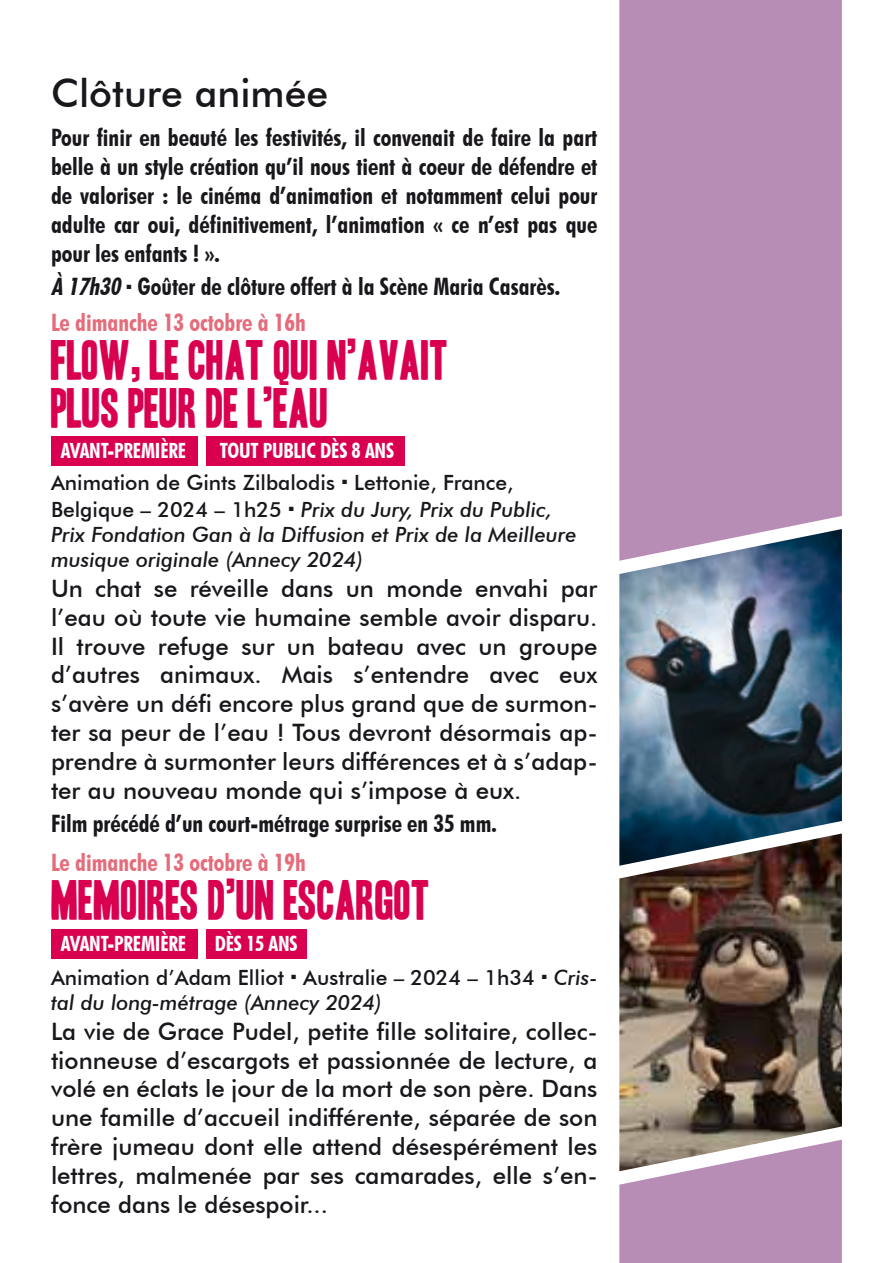
<style>
.page{position:relative;width:893px;height:1263px;background:#fff}
.page>*{position:absolute;margin:0;border:0;box-sizing:border-box;transform-origin:0 0}
.t1{font:48px/48px "Headline One HPLHS";color:#d9004f}
.t2{font:500 39px "Futura BT";color:#1a171c}
.t3{font:500 24px/28.8px "Futura BT";color:#1a171c;text-align:justify}
.t4{font:700 condensed 24px/28.8px "Futura BT";color:#1a171c;text-align:justify}
.t5{font:700 condensed 24px "Futura BT";color:#e46c7b}
.t6{font:italic 500 21px/25.8px "Futura BT";color:#1a171c}
.t7{font:500 21px/25.2px "Futura BT";color:#1a171c}
.t8{font:700 condensed 21px "Futura BT";letter-spacing:-.01em;color:#fff}
.s1{font-style:italic}
.s2{color:#e46c7b}
.s3{font-style:normal}
</style>
<div class="page">
<img style="left:619px;top:561px;width:223px;height:272px">
<div style="left:619px;top:0;width:223px;height:561px;background:#b88db5"></div>
<img style="left:619px;top:833px;width:223px;height:307px">
<svg style="left:619px;top:1140px;width:223px;height:123px;background:#bb97b6"></svg>
<div style="left:52px;top:436px;width:146px;height:30px;background:#d9004f"></div>
<div style="left:207px;top:436px;width:198px;height:30px;background:#d9004f"></div>
<div style="left:52px;top:929px;width:146px;height:30px;background:#d9004f"></div>
<div style="left:207px;top:929px;width:100px;height:30px;background:#d9004f"></div>
<h2 class="t2" style="left:51px;top:70px;width:279px">Clôture animée</h2>
<p class="t4" style="left:51px;top:123px;width:548px">Pour finir en beauté les festivités, il convenait de faire la part belle à un style création qu’il nous tient à coeur de défendre et de valoriser : le cinéma d’animation et notamment celui pour adulte car oui, définitivement, l’animation « ce n’est pas que pour les enfants ! ».</p>
<p class="t4" style="left:51px;top:268px;width:511px;line-height:36px"><span class="s1">À 17h30</span> Goûter de clôture offert à la Scène Maria Casarès.<br><span class="s2">Le dimanche 13 octobre à 16h</span></p>
<h1 class="t1" style="left:51px;top:337px;width:399px">FLOW, LE CHAT QUI N’AVAIT<br>PLUS PEUR DE L’EAU</h1>
<p class="t8" style="left:61px;top:438px;width:127px">AVANT-PREMIÈRE</p>
<p class="t8" style="left:220px;top:438px;width:176px">TOUT PUBLIC DÈS 8 ANS</p>
<p class="t6" style="left:51px;top:469px;width:527px"><span class="s3">Animation de Gints Zilbalodis Lettonie, France, Belgique – 2024 – 1h25</span> Prix du Jury, Prix du Public, Prix Fondation Gan à la Diffusion et Prix de la Meilleure musique originale (Annecy 2024)</p>
<p class="t3" style="left:51px;top:574px;width:548px">Un chat se réveille dans un monde envahi par l’eau où toute vie humaine semble avoir disparu.<br>Il trouve refuge sur un bateau avec un groupe d’autres animaux. Mais s’entendre avec eux s’avère un défi encore plus grand que de surmon&shy;ter sa peur de l’eau ! Tous devront désormais ap&shy;prendre à surmonter leurs différences et à s’adap&shy;ter au nouveau monde qui s’impose à eux.</p>
<p class="t4" style="left:51px;top:808px;width:447px">Film précédé d’un court-métrage surprise en 35 mm.</p>
<p class="t5" style="left:51px;top:847px;width:256px">Le dimanche 13 octobre à 19h</p>
<h1 class="t1" style="left:51px;top:877px;width:381px">MEMOIRES D’UN ESCARGOT</h1>
<p class="t8" style="left:61px;top:931px;width:127px">AVANT-PREMIÈRE</p>
<p class="t8" style="left:215px;top:931px;width:84px">DÈS 15 ANS</p>
<p class="t7" style="left:51px;top:964px;width:548px">Animation d’Adam Elliot Australie – 2024 – 1h34 <span class="s1">Cris&shy;tal du long-métrage (Annecy 2024)</span></p>
<p class="t3" style="left:51px;top:1017px;width:548px">La vie de Grace Pudel, petite fille solitaire, collec&shy;tionneuse d’escargots et passionnée de lecture, a volé en éclats le jour de la mort de son père. Dans une famille d’accueil indifférente, séparée de son frère jumeau dont elle attend désespérément les lettres, malmenée par ses camarades, elle s’en&shy;fonce dans le désespoir...</p>
</div>
